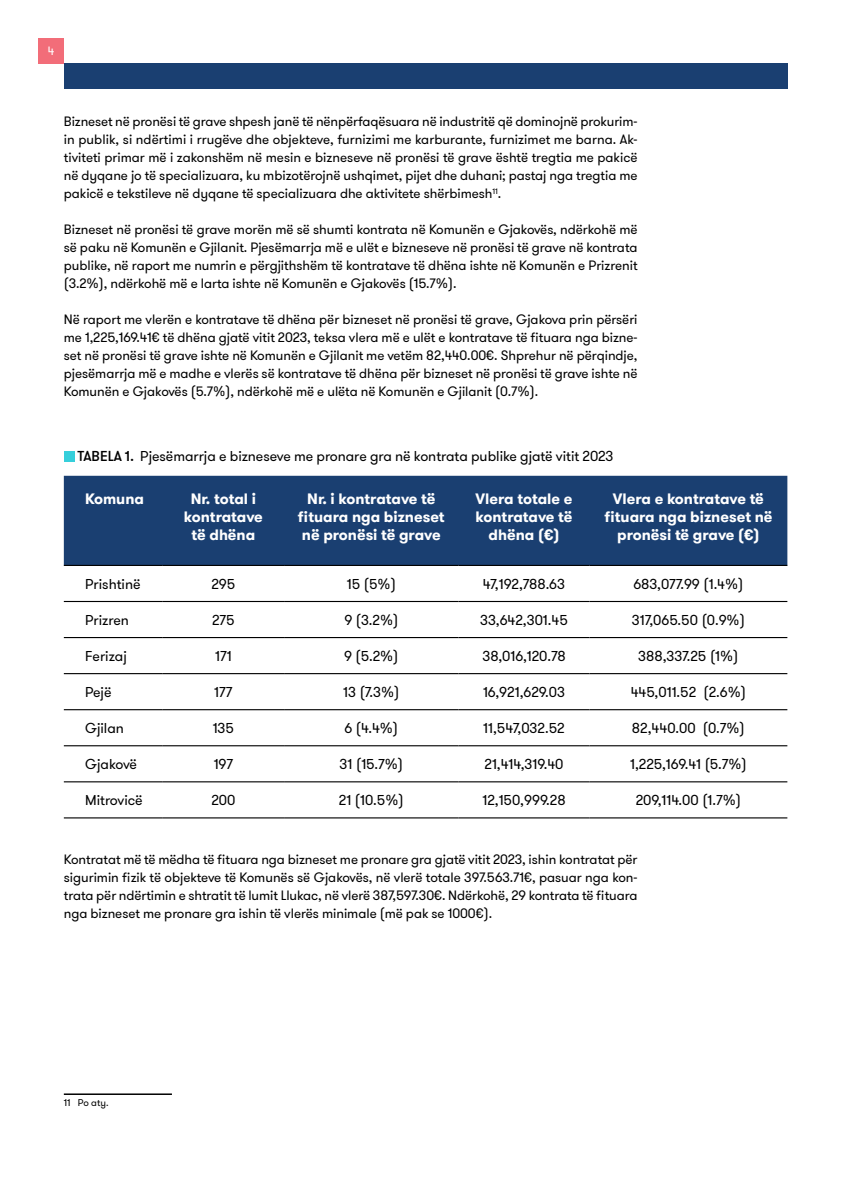
<style>
.page{position:relative;width:864px;height:1191px;background:#fff}
.page>*{position:absolute;margin:0;border:0;box-sizing:border-box;transform-origin:0 0}
.t1{font:700 15px/18px "GT Walsheim Pro";color:#fff;text-align:center}
.t2{font:14.25px "GT Walsheim Pro";color:#000}
.t3{font:13.5px/18px "GT Walsheim Pro";letter-spacing:-.005em;color:#000;text-align:justify}
.t4{font:12px "GT Walsheim Pro";color:#fff}
.t5{font:9.75px "GT Walsheim Pro";color:#000}
.s1{font-weight:500}
</style>
<div class="page">
<div style="left:64px;top:63px;width:723px;height:26px;background:#1a3f71"></div>
<div style="left:38px;top:38px;width:26px;height:25px;background:#f26d79"></div>
<div style="left:64px;top:451px;width:10px;height:10px;background:#36cfdb"></div>
<div style="left:64px;top:476px;width:723px;height:89px;background:#1a3f71"></div>
<hr style="left:64px;top:565px;width:99px;height:1px;background:#000">
<hr style="left:163px;top:565px;width:121px;height:1px;background:#000">
<hr style="left:284px;top:565px;width:174px;height:1px;background:#000">
<hr style="left:458px;top:565px;width:131px;height:1px;background:#000">
<hr style="left:589px;top:565px;width:198px;height:1px;background:#000">
<hr style="left:64px;top:601px;width:99px;height:1px;background:#000">
<hr style="left:163px;top:601px;width:121px;height:1px;background:#000">
<hr style="left:284px;top:601px;width:174px;height:1px;background:#000">
<hr style="left:458px;top:601px;width:131px;height:1px;background:#000">
<hr style="left:589px;top:601px;width:198px;height:1px;background:#000">
<hr style="left:64px;top:637px;width:99px;height:1px;background:#000">
<hr style="left:163px;top:637px;width:121px;height:1px;background:#000">
<hr style="left:284px;top:637px;width:174px;height:1px;background:#000">
<hr style="left:458px;top:637px;width:131px;height:1px;background:#000">
<hr style="left:589px;top:637px;width:198px;height:1px;background:#000">
<hr style="left:64px;top:673px;width:99px;height:1px;background:#000">
<hr style="left:163px;top:673px;width:121px;height:1px;background:#000">
<hr style="left:284px;top:673px;width:174px;height:1px;background:#000">
<hr style="left:458px;top:673px;width:131px;height:1px;background:#000">
<hr style="left:589px;top:673px;width:198px;height:1px;background:#000">
<hr style="left:64px;top:709px;width:99px;height:1px;background:#000">
<hr style="left:163px;top:709px;width:121px;height:1px;background:#000">
<hr style="left:284px;top:709px;width:174px;height:1px;background:#000">
<hr style="left:458px;top:709px;width:131px;height:1px;background:#000">
<hr style="left:589px;top:709px;width:198px;height:1px;background:#000">
<hr style="left:64px;top:745px;width:99px;height:1px;background:#000">
<hr style="left:163px;top:745px;width:121px;height:1px;background:#000">
<hr style="left:284px;top:745px;width:174px;height:1px;background:#000">
<hr style="left:458px;top:745px;width:131px;height:1px;background:#000">
<hr style="left:589px;top:745px;width:198px;height:1px;background:#000">
<hr style="left:64px;top:781px;width:99px;height:1px;background:#000">
<hr style="left:163px;top:781px;width:121px;height:1px;background:#000">
<hr style="left:284px;top:781px;width:174px;height:1px;background:#000">
<hr style="left:458px;top:781px;width:131px;height:1px;background:#000">
<hr style="left:589px;top:781px;width:198px;height:1px;background:#000">
<hr style="left:64px;top:817px;width:99px;height:1px;background:#000">
<hr style="left:163px;top:817px;width:121px;height:1px;background:#000">
<hr style="left:284px;top:817px;width:174px;height:1px;background:#000">
<hr style="left:458px;top:817px;width:131px;height:1px;background:#000">
<hr style="left:589px;top:817px;width:198px;height:1px;background:#000">
<hr style="left:64px;top:1093px;width:108px;height:2px;background:#000">
<p class="t4" style="left:48px;top:43px;width:8px">4</p>
<p class="t3" style="left:64px;top:113px;width:575px">Bizneset në pronësi të grave shpesh janë të nënpërfaqësuara në industritë që dominojnë prokurim&shy;in publik, si ndërtimi i rrugëve dhe objekteve, furnizimi me karburante, furnizimet me barna. Ak&shy;tiviteti primar më i zakonshëm në mesin e bizneseve në pronësi të grave është tregtia me pakicë në dyqane jo të specializuara, ku mbizotërojnë ushqimet, pijet dhe duhani; pastaj nga tregtia me pakicë e tekstileve në dyqane të specializuara dhe aktivitete shërbimesh<sup>11</sup>.</p>
<p class="t3" style="left:64px;top:221px;width:575px">Bizneset në pronësi të grave morën më së shumti kontrata në Komunën e Gjakovës, ndërkohë më së paku në Komunën e Gjilanit. Pjesëmarrja më e ulët e bizneseve në pronësi të grave në kontrata publike, në raport me numrin e përgjithshëm të kontratave të dhëna ishte në Komunën e Prizrenit (3.2%), ndërkohë më e larta ishte në Komunën e Gjakovës (15.7%).</p>
<p class="t3" style="left:64px;top:311px;width:575px">Në raport me vlerën e kontratave të dhëna për bizneset në pronësi të grave, Gjakova prin përsëri me 1,225,169.41€ të dhëna gjatë vitit 2023, teksa vlera më e ulët e kontratave të fituara nga bizne&shy;set në pronësi të grave ishte në Komunën e Gjilanit me vetëm 82,440.00€. Shprehur në përqindje, pjesëmarrja më e madhe e vlerës së kontratave të dhëna për bizneset në pronësi të grave ishte në Komunën e Gjakovës (5.7%), ndërkohë më e ulëta në Komunën e Gjilanit (0.7%).</p>
<p class="t2" style="left:77px;top:447px;width:537px"><span class="s1">TABELA 1.</span> Pjesëmarrja e bizneseve me pronare gra në kontrata publike gjatë vitit 2023</p>
<p class="t1" style="left:85px;top:490px;width:60px">Komuna</p>
<p class="t1" style="left:184px;top:490px;width:80px">Nr. total i kontratave të dhëna</p>
<p class="t1" style="left:298px;top:490px;width:148px">Nr. i kontratave të fituara nga bizneset në pronësi të grave</p>
<p class="t1" style="left:475px;top:490px;width:98px">Vlera totale e kontratave të dhëna (€)</p>
<p class="t1" style="left:604px;top:490px;width:169px">Vlera e kontratave të fituara nga bizneset në pronësi të grave (€)</p>
<p class="t2" style="left:85px;top:575px;width:57px">Prishtinë</p>
<p class="t2" style="left:211px;top:575px;width:25px">295</p>
<p class="t2" style="left:346px;top:575px;width:51px">15 (5%)</p>
<p class="t2" style="left:482px;top:575px;width:84px">47,192,788.63</p>
<p class="t2" style="left:633px;top:575px;width:112px">683,077.99 (1.4%)</p>
<p class="t2" style="left:85px;top:611px;width:45px">Prizren</p>
<p class="t2" style="left:212px;top:611px;width:24px">275</p>
<p class="t2" style="left:344px;top:611px;width:55px">9 (3.2%)</p>
<p class="t2" style="left:480px;top:611px;width:89px">33,642,301.45</p>
<p class="t2" style="left:631px;top:611px;width:114px">317,065.50 (0.9%)</p>
<p class="t2" style="left:85px;top:647px;width:43px">Ferizaj</p>
<p class="t2" style="left:215px;top:647px;width:18px">171</p>
<p class="t2" style="left:344px;top:647px;width:56px">9 (5.2%)</p>
<p class="t2" style="left:482px;top:647px;width:85px">38,016,120.78</p>
<p class="t2" style="left:638px;top:647px;width:102px">388,337.25 (1%)</p>
<p class="t2" style="left:85px;top:683px;width:28px">Pejë</p>
<p class="t2" style="left:214px;top:683px;width:20px">177</p>
<p class="t2" style="left:343px;top:683px;width:58px">13 (7.3%)</p>
<p class="t2" style="left:483px;top:683px;width:83px">16,921,629.03</p>
<p class="t2" style="left:630px;top:683px;width:117px">445,011.52 (2.6%)</p>
<p class="t2" style="left:85px;top:719px;width:40px">Gjilan</p>
<p class="t2" style="left:213px;top:719px;width:23px">135</p>
<p class="t2" style="left:344px;top:719px;width:55px">6 (4.4%)</p>
<p class="t2" style="left:483px;top:719px;width:83px">11,547,032.52</p>
<p class="t2" style="left:631px;top:719px;width:114px">82,440.00 (0.7%)</p>
<p class="t2" style="left:85px;top:755px;width:53px">Gjakovë</p>
<p class="t2" style="left:213px;top:755px;width:21px">197</p>
<p class="t2" style="left:339px;top:755px;width:65px">31 (15.7%)</p>
<p class="t2" style="left:484px;top:755px;width:80px">21,414,319.40</p>
<p class="t2" style="left:629px;top:755px;width:118px">1,225,169.41 (5.7%)</p>
<p class="t2" style="left:85px;top:791px;width:59px">Mitrovicë</p>
<p class="t2" style="left:211px;top:791px;width:26px">200</p>
<p class="t2" style="left:339px;top:791px;width:66px">21 (10.5%)</p>
<p class="t2" style="left:482px;top:791px;width:85px">12,150,999.28</p>
<p class="t2" style="left:635px;top:791px;width:107px">209,114.00 (1.7%)</p>
<p class="t3" style="left:64px;top:851px;width:575px">Kontratat më të mëdha të fituara nga bizneset me pronare gra gjatë vitit 2023, ishin kontratat për sigurimin fizik të objekteve të Komunës së Gjakovës, në vlerë totale 397.563.71€, pasuar nga kon&shy;trata për ndërtimin e shtratit të lumit Llukac, në vlerë 387,597.30€. Ndërkohë, 29 kontrata të fituara nga bizneset me pronare gra ishin të vlerës minimale (më pak se 1000€).</p>
<p class="t5" style="left:64px;top:1096px;width:46px">11 Po aty.</p>
</div>
